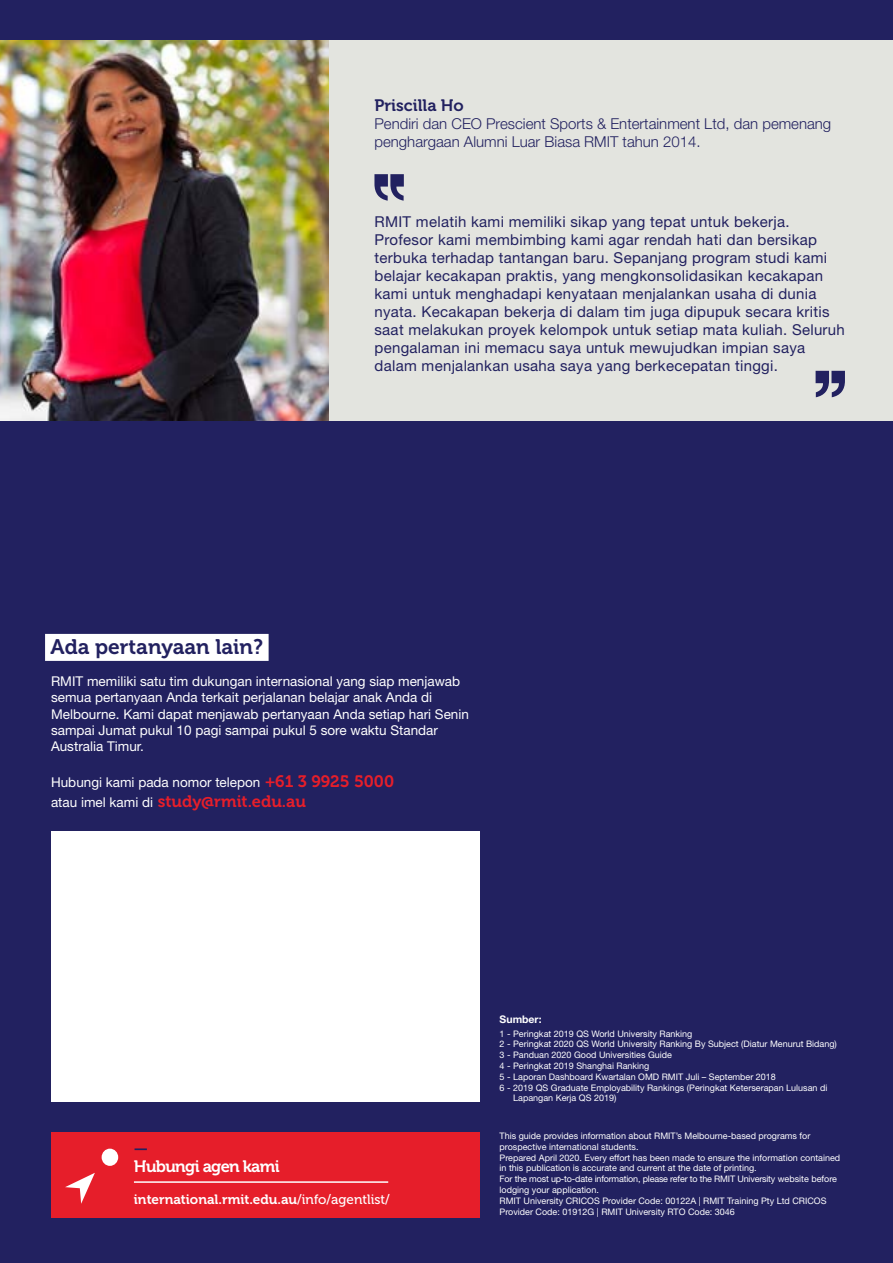
<style>
.page{position:relative;width:893px;height:1263px;background:#222160}
.page>*{position:absolute;margin:0;border:0;box-sizing:border-box;transform-origin:0 0}
.t1{font:21px "Museo 700";color:#222160}
.t2{font:16.5px "Museo 700";color:#e61e2a}
.t3{font:16.5px "Museo 700";letter-spacing:-.04em;color:#fff}
.t4{font:16.5px "Museo 700";color:#222160}
.t5{font:15px/18px "Helvetica Neue LT Pro";letter-spacing:.02em;color:#222160}
.t6{font:300 15px/18px "Helvetica Neue LT Pro";color:#222160}
.t7{font:13.5px/16.2px "Helvetica Neue LT Pro";color:#fff}
.t8{font:13.5px "Museo 700";color:#fff}
.t9{font:700 10.5px "Helvetica Neue LT Pro";color:#fff}
.t10{font:9px/10.8px "Helvetica Neue LT Pro";color:#fff}
.s1{font-family:"Museo 700";font-size:16.5px;color:#e61e2a}
.s2{font-family:"Helvetica Neue LT Pro";font-size:13.5px;color:#fff}
.s3{font-family:"Museo 500"}
</style>
<div class="page">
<div style="left:45px;top:634px;width:224px;height:27px;background:#fff"></div>
<div style="left:51px;top:1132px;width:428px;height:86px;background:#e61e2a"></div>
<svg style="left:65px;top:1173px;width:30px;height:31px"></svg>
<div style="left:102px;top:1149px;width:16px;height:17px;background:#fff;border-radius:50%"></div>
<div style="left:51px;top:831px;width:428px;height:270px;background:#fff"></div>
<div style="left:329px;top:40px;width:564px;height:381px;background:#e3e4df"></div>
<svg style="left:374px;top:174px;width:30px;height:27px"></svg>
<svg style="left:816px;top:371px;width:29px;height:26px"></svg>
<img style="left:0;top:40px;width:329px;height:381px">
<hr style="left:134px;top:1181px;width:254px;height:2px;background:#fff">
<h2 class="t4" style="left:374px;top:96px;width:91px">Priscilla Ho</h2>
<h3 class="t6" style="left:374px;top:114px;width:458px">Pendiri dan CEO Prescient Sports &amp; Entertainment Ltd, dan pemenang penghargaan Alumni Luar Biasa RMIT tahun 2014.</h3>
<p class="t5" style="left:374px;top:213px;width:472px">RMIT melatih kami memiliki sikap yang tepat untuk bekerja.<br>Profesor kami membimbing kami agar rendah hati dan bersikap terbuka terhadap tantangan baru. Sepanjang program studi kami belajar kecakapan praktis, yang mengkonsolidasikan kecakapan kami untuk menghadapi kenyataan menjalankan usaha di dunia nyata. Kecakapan bekerja di dalam tim juga dipupuk secara kritis saat melakukan proyek kelompok untuk setiap mata kuliah. Seluruh pengalaman ini memacu saya untuk mewujudkan impian saya dalam menjalankan usaha saya yang berkecepatan tinggi.</p>
<h1 class="t1" style="left:51px;top:635px;width:214px">Ada pertanyaan lain?</h1>
<p class="t7" style="left:51px;top:673px;width:419px">RMIT memiliki satu tim dukungan internasional yang siap menjawab semua pertanyaan Anda terkait perjalanan belajar anak Anda di Melbourne. Kami dapat menjawab pertanyaan Anda setiap hari Senin sampai Jumat pukul 10 pagi sampai pukul 5 sore waktu Standar Australia Timur.</p>
<h3 class="t7" style="left:51px;top:774px;width:344px">Hubungi kami pada nomor telepon <span class="s1">+61 3 9925 5000</span></h3>
<h2 class="t2" style="left:51px;top:792px;width:256px"><span class="s2">atau imel kami di</span> study@rmit.edu.au</h2>
<h2 class="t4" style="left:134px;top:1139px;width:16px">—</h2>
<h2 class="t3" style="left:134px;top:1157px;width:147px">Hubungi agen kami</h2>
<h3 class="t8" style="left:134px;top:1192px;width:258px">international.rmit.edu.au<span class="s3">/info/agentlist/</span></h3>
<p class="t9" style="left:500px;top:1013px;width:43px">Sumber:</p>
<p class="t10" style="left:500px;top:1028px;width:194px">1 - Peringkat 2019 QS World University Ranking</p>
<p class="t10" style="left:500px;top:1039px;width:339px">2 - Peringkat 2020 QS World University Ranking By Subject (Diatur Menurut Bidang)</p>
<p class="t10" style="left:500px;top:1049px;width:174px">3 - Panduan 2020 Good Universities Guide</p>
<p class="t10" style="left:500px;top:1060px;width:151px">4 - Peringkat 2019 Shanghai Ranking</p>
<p class="t10" style="left:500px;top:1071px;width:278px">5 - Laporan Dashboard Kwartalan OMD RMIT Juli – September 2018</p>
<p class="t10" style="left:500px;top:1082px;width:329px">6 - 2019 QS Graduate Employability Rankings (Peringkat Keterserapan Lulusan di</p>
<p class="t10" style="left:513px;top:1093px;width:105px">Lapangan Kerja QS 2019)</p>
<p class="t10" style="left:500px;top:1130px;width:342px">This guide provides information about RMIT’s Melbourne-based programs for prospective international students.<br>Prepared April 2020. Every effort has been made to ensure the information contained in this publication is accurate and current at the date of printing.<br>For the most up-to-date information, please refer to the RMIT University website before lodging your application.<br>RMIT University CRICOS Provider Code: 00122A | RMIT Training Pty Ltd CRICOS Provider Code: 01912G | RMIT University RTO Code: 3046</p>
</div>
